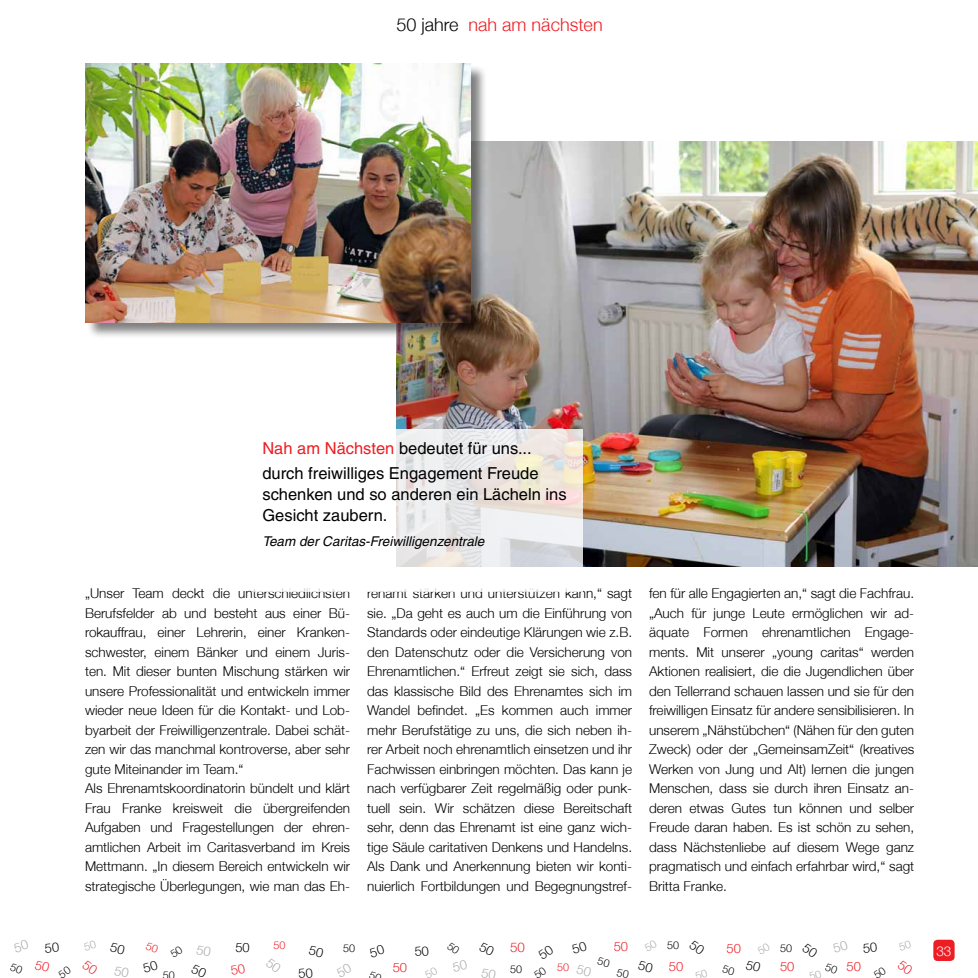
<style>
.page{position:relative;width:978px;height:978px;background:#fff}
.page>*{position:absolute;margin:0;border:0;box-sizing:border-box;transform-origin:0 0}
.t1{font:300 18px "Helvetica Neue";color:#ed1d24}
.t2{font:16.5px/25.2px "Helvetica";color:#000}
.t3{font:300 13.5px/19.5px "Helvetica Neue";color:#000;text-align:justify}
.t4{font:italic 13.5px "Helvetica";color:#000}
.t5{font:300 13.5px "Helvetica Neue";color:#fff}
.t6{font:300 13.35px "Helvetica Neue";color:#ed1d24}
.t7{font:300 12.9px "Helvetica Neue";color:#ed1d24}
.t8{font:300 12.9px "Helvetica Neue";color:#000}
.t9{font:300 10.8px "Helvetica Neue";color:#000}
.t10{font:300 10.8px "Helvetica Neue";color:#ed1d24}
.s1{color:#000}
.s2{color:#ed1d24}
</style>
<div class="page">
<div style="left:933px;top:940px;width:22px;height:21px;background:#ed1d24;border-radius:4px"></div>
<img style="left:396px;top:141px;width:582px;height:426px">
<div style="left:86px;top:65px;width:401px;height:274px;background:#000;opacity:.5"></div>
<img style="left:85px;top:64px;width:385px;height:258px">
<svg style="left:396px;top:429px;width:187px;height:138px"></svg>
<h1 class="t1" style="left:397px;top:14px;width:208px"><span class="s1">50 jahre</span> nah am nächsten</h1>
<p class="t2" style="left:262px;top:435px;width:278px"><span class="s2">Nah am Nächsten</span> bedeutet für uns... durch freiwilliges Engagement Freude</p>
<p class="t2" style="left:262px;top:484px;width:306px;line-height:21px">schenken und so anderen ein Lächeln ins<br>Gesicht zaubern.</p>
<p class="t4" style="left:262px;top:534px;width:223px">Team der Caritas-Freiwilligenzentrale</p>
<p class="t3" style="left:85px;top:584px;width:267px;text-align:left">„Unser Team deckt die unterschiedlichsten Berufsfelder ab und besteht aus einer Bü&shy;rokauffrau, einer Lehrerin, einer Kranken&shy;schwester, einem Bänker und einem Juris&shy;ten. Mit dieser bunten Mischung stärken wir unsere Professionalität und entwickeln immer wieder neue Ideen für die Kontakt- und Lob&shy;byarbeit der Freiwilligenzentrale. Dabei schät&shy;zen wir das manchmal kontroverse, aber sehr gute Miteinander im Team.“<br>Als Ehrenamtskoordinatorin bündelt und klärt Frau Franke kreisweit die übergreifenden Aufgaben und Fragestellungen der ehren&shy;amtlichen Arbeit im Caritasverband im Kreis Mettmann. „In diesem Bereich entwickeln wir strategische Überlegungen, wie man das Eh-</p>
<p class="t3" style="left:367px;top:584px;width:267px">renamt stärken und unterstützen kann,“ sagt sie. „Da geht es auch um die Einführung von Standards oder eindeutige Klärungen wie z.B. den Datenschutz oder die Versicherung von Ehrenamtlichen.“ Erfreut zeigt sie sich, dass das klassische Bild des Ehrenamtes sich im Wandel befindet. „Es kommen auch immer mehr Berufstätige zu uns, die sich neben ih&shy;rer Arbeit noch ehrenamtlich einsetzen und ihr Fachwissen einbringen möchten. Das kann je nach verfügbarer Zeit regelmäßig oder punk&shy;tuell sein. Wir schätzen diese Bereitschaft sehr, denn das Ehrenamt ist eine ganz wich&shy;tige Säule caritativen Denkens und Handelns.<br>Als Dank und Anerkennung bieten wir konti&shy;nuierlich Fortbildungen und Begegnungstref-</p>
<p class="t3" style="left:649px;top:583px;width:267px">fen für alle Engagierten an,“ sagt die Fachfrau. „Auch für junge Leute ermöglichen wir ad&shy;äquate Formen ehrenamtlichen Engage&shy;ments. Mit unserer „young caritas“ werden Aktionen realisiert, die die Jugendlichen über den Tellerrand schauen lassen und sie für den freiwilligen Einsatz für andere sensibilisieren. In unserem „Nähstübchen“ (Nähen für den guten Zweck) oder der „GemeinsamZeit“ (kreatives Werken von Jung und Alt) lernen die jungen Menschen, dass sie durch ihren Einsatz an&shy;deren etwas Gutes tun können und selber Freude daran haben. Es ist schön zu sehen, dass Nächstenliebe auf diesem Wege ganz pragmatisch und einfach erfahrbar wird,“ sagt Britta Franke.</p>
<p class="t9" style="left:163px;top:968px;width:13px">50</p>
<p class="t10" style="left:273px;top:939px;width:13px">50</p>
<p class="t9" style="left:667px;top:938px;width:13px">50</p>
<p class="t7" style="left:669px;top:958px;width:16px">50</p>
<p class="t7" style="left:614px;top:938px;width:16px">50</p>
<p class="t6" style="left:510px;top:939px;width:16px">50</p>
<p class="t7" style="left:727px;top:941px;width:16px">50</p>
<p class="t9" style="left:780px;top:941px;width:13px">50</p>
<p class="t7" style="left:780px;top:958px;width:16px">50</p>
<p class="t7" style="left:846px;top:959px;width:16px">50</p>
<p class="t8" style="left:235px;top:939px;width:16px">50</p>
<p class="t9" style="left:343px;top:941px;width:13px">50</p>
<p class="t9" style="left:510px;top:962px;width:13px">50</p>
<p class="t10" style="left:557px;top:960px;width:13px">50</p>
<p class="t7" style="left:393px;top:960px;width:16px">50</p>
<p class="t5" style="left:936px;top:943px;width:17px">33</p>
</div>
